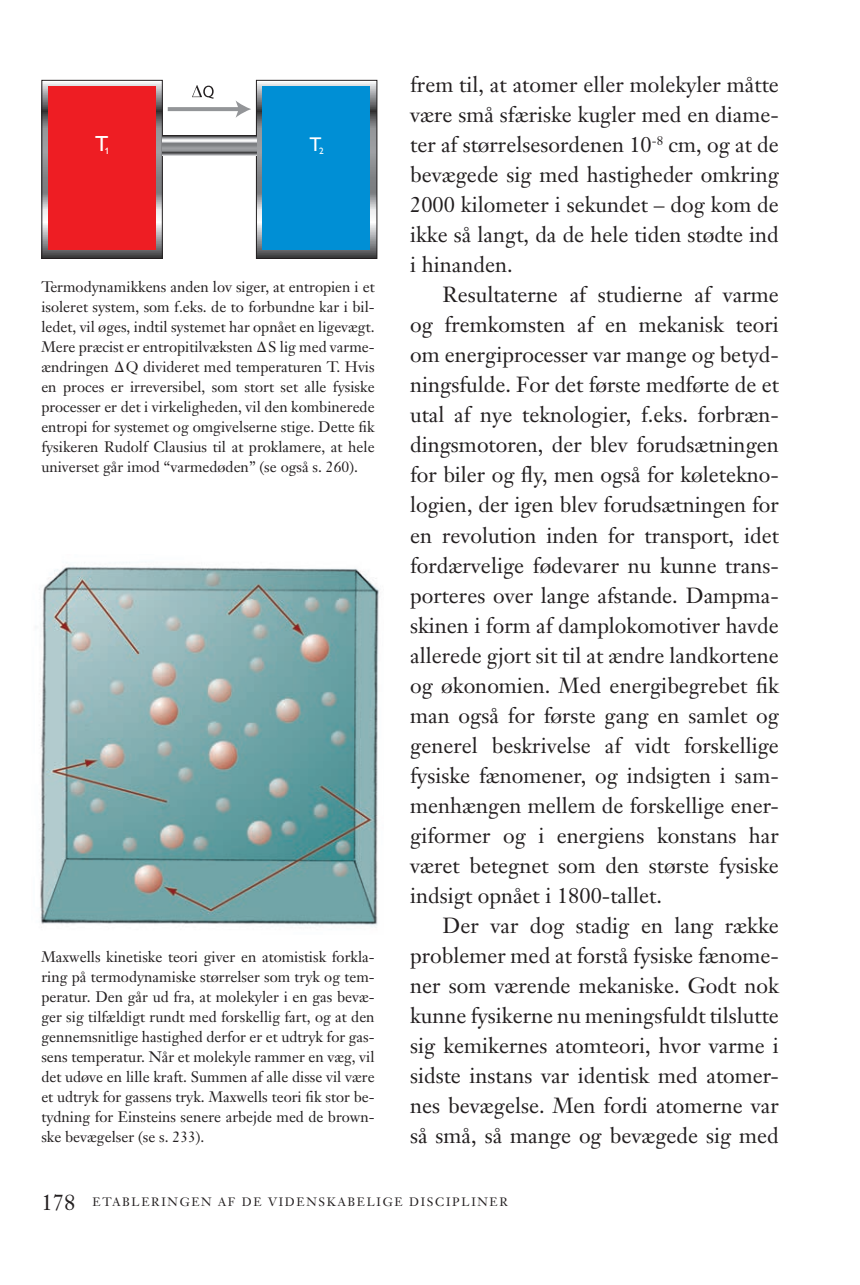
<style>
.page{position:relative;width:860px;height:1285px;background:#fff}
.page>*{position:absolute;margin:0;border:0;box-sizing:border-box;transform-origin:0 0}
.t1{font:22px "Janson Text";color:#231f20}
.t2{font:22px "Gill Alt One";color:#fff}
.t3{font:21.6px/30px "Janson Text";color:#231f20;text-align:justify}
.t4{font:20px "Gill Alt One";color:#fff}
.t5{font:15px/20px "Janson Text";color:#231f20;text-align:justify}
.t6{font:12px "Janson Text";letter-spacing:.14em;color:#231f20}
.t7{font:9.4px "Gill Alt One";color:#fff}
.s1{font-family:"WP Greek Century"}
</style>
<div class="page">
<img style="left:40px;top:562px;width:339px;height:365px">
<svg style="left:44px;top:82px;width:116px;height:175px;background:#9a8789"></svg>
<div style="left:42px;top:80px;width:120px;height:179px;border:1px solid #231f20"></div>
<div style="left:48px;top:87px;width:107px;height:163px;background:#ee1d23"></div>
<svg style="left:258px;top:82px;width:117px;height:175px;background:#8c9297"></svg>
<div style="left:256px;top:80px;width:121px;height:179px;border:1px solid #231f20"></div>
<div style="left:262px;top:87px;width:108px;height:163px;background:#008fd5"></div>
<svg style="left:162px;top:135px;width:95px;height:21px;background:#939496"></svg>
<hr style="left:168px;top:107px;width:78px;height:4px;background:#939598">
<svg style="left:235px;top:100px;width:16px;height:18px"></svg>
<svg style="left:192px;top:85px;width:22px;height:14px"></svg>
<p class="t2" style="left:95px;top:131px;width:15px">T</p>
<p class="t7" style="left:105px;top:146px;width:6px">1</p>
<p class="t4" style="left:309px;top:133px;width:16px">T<sub>2</sub></p>
<p class="t5" style="left:41px;top:276px;width:335px">Termodynamikkens anden lov siger, at entropien i et isoleret system, som f.eks. de to forbundne kar i bil&shy;ledet, vil øges, indtil systemet har opnået en ligevægt.<br>Mere præcist er entropitilvæksten <span class="s1">)</span>S lig med varme&shy;ændringen <span class="s1">)</span>Q divideret med temperaturen T. Hvis en proces er irreversibel, som stort set alle fysiske processer er det i virkeligheden, vil den kombinerede entropi for systemet og omgivelserne stige. Dette fik fysikeren Rudolf Clausius til at proklamere, at hele universet går imod “varmedøden” (se også s. 260).</p>
<p class="t5" style="left:41px;top:947px;width:335px">Maxwells kinetiske teori giver en atomistisk forkla&shy;ring på termodynamiske størrelser som tryk og tem&shy;peratur. Den går ud fra, at molekyler i en gas bevæ&shy;ger sig tilfældigt rundt med forskellig fart, og at den gennemsnitlige hastighed derfor er et udtryk for gas&shy;sens temperatur. Når et molekyle rammer en væg, vil det udøve en lille kraft. Summen af alle disse vil være et udtryk for gassens tryk. Maxwells teori fik stor be&shy;tydning for Einsteins senere arbejde med de brown&shy;ske bevægelser (se s. 233).</p>
<p class="t3" style="left:410px;top:70px;width:370px">frem til, at atomer eller molekyler måtte være små sfæriske kugler med en diame&shy;ter af størrelsesordenen 10<sup>-8</sup> cm, og at de bevægede sig med hastigheder omkring 2000 kilometer i sekundet – dog kom de ikke så langt, da de hele tiden stødte ind i hinanden.</p>
<p class="t3" style="left:410px;top:280px;width:371px;text-indent:32px">Resultaterne af studierne af varme og fremkomsten af en mekanisk teori om energiprocesser var mange og betyd&shy;ningsfulde. For det første medførte de et utal af nye teknologier, f.eks. forbræn&shy;dingsmotoren, der blev forudsætningen for biler og fly, men også for køletekno&shy;logien, der igen blev forudsætningen for en revolution inden for transport, idet fordærvelige fødevarer nu kunne trans&shy;porteres over lange afstande. Dampma&shy;skinen i form af damplokomotiver havde allerede gjort sit til at ændre landkortene og økonomien. Med energibegrebet fik man også for første gang en samlet og generel beskrivelse af vidt forskellige fysiske fænomener, og indsigten i sam&shy;menhængen mellem de forskellige ener&shy;giformer og i energiens konstans har været betegnet som den største fysiske indsigt opnået i 1800-tallet.</p>
<p class="t3" style="left:410px;top:910px;width:371px;text-indent:22px">D er var dog stadig en lang række problemer med at forstå fysiske fænome&shy;ner som værende mekaniske. Godt nok kunne fysikerne nu meningsfuldt tilslutte sig kemikernes atomteori, hvor varme i sidste instans var identisk med atomer&shy;nes bevægelse. Men fordi atomerne var så små, så mange og bevægede sig med</p>
<p class="t1" style="left:41px;top:1188px;width:36px">178</p>
<p class="t6" style="left:92px;top:1194px;width:21px">ETABL</p>
<p class="t6" style="left:141px;top:1194px;width:137px">ERINGEN AF DE VID</p>
<p class="t6" style="left:296px;top:1194px;width:32px">ENSKAB</p>
<p class="t6" style="left:357px;top:1194px;width:62px">ELI GE DISCI</p>
<p class="t6" style="left:452px;top:1194px;width:57px">PLINER</p>
</div>
